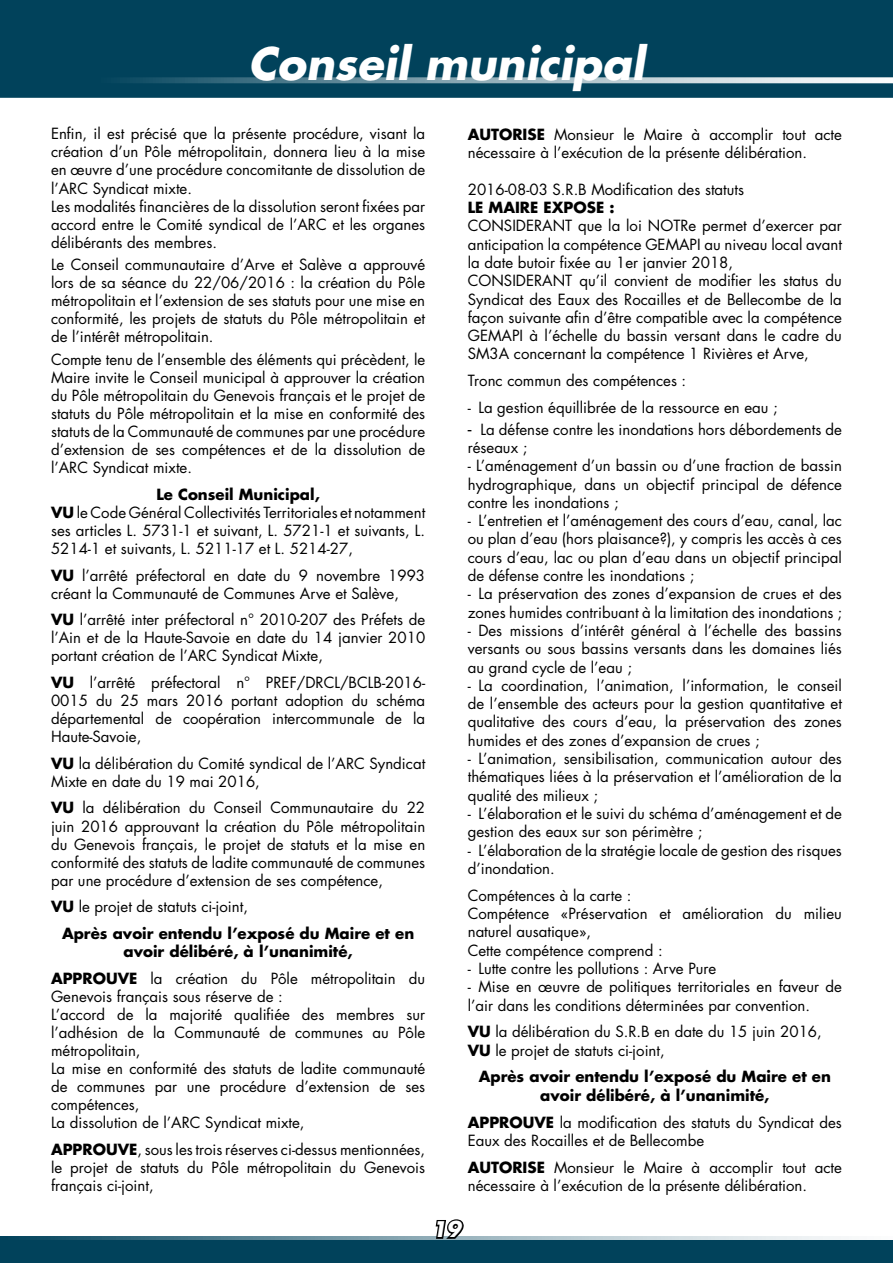
<style>
.page{position:relative;width:893px;height:1263px;background:#fff}
.page>*{position:absolute;margin:0;border:0;box-sizing:border-box;transform-origin:0 0}
.t1{font:italic 700 43.5px "Futura";color:#fff}
.t2{font:italic 700 21px "Futura";color:#fff}
.t3{font:15px/18.3px "Futura";color:#000}
.t4{font:700 15px/26.5px "Futura";color:#000;text-align:center}
.s1{font-weight:700}
.s2{font-weight:400}
.s3{font-size:18px}
</style>
<div class="page">
<div style="left:0;top:0;width:893px;height:98px;background:#01425b"></div>
<div style="left:0;top:1236px;width:893px;height:27px;background:#01425b"></div>
<svg style="left:94px;top:77px;width:799px;height:6px;background:#85a4b0"></svg>
<svg style="left:33px;top:1236px;width:860px;height:4px;background:#92aeb8"></svg>
<svg style="left:434px;top:1219px;width:32px;height:21px"></svg>
<h1 class="t1" style="left:248px;top:33px;width:398px">Conseil municipal</h1>
<p class="t3" style="left:51px;top:125px;width:376px">Enfin, il est précisé que la présente procédure, visant la création d’un Pôle métropolitain, donnera lieu à la mise en œuvre d’une procédure concomitante de dissolution de l’ARC Syndicat mixte.<br>Les modalités financières de la dissolution seront fixées par accord entre le Comité syndical de l’ARC et les organes délibérants des membres.</p>
<p class="t3" style="left:51px;top:255px;width:376px;text-align:justify">Le Conseil communautaire d’Arve et Salève a approuvé lors de sa séance du 22/06/2016 : la création du Pôle métropolitain et l’extension de ses statuts pour une mise en conformité, les projets de statuts du Pôle métropolitain et de l’intérêt métropolitain.</p>
<p class="t3" style="left:51px;top:350px;width:376px;text-align:justify">Compte tenu de l’ensemble des éléments qui précèdent, le Maire invite le Conseil municipal à approuver la création du Pôle métropolitain du Genevois français et le projet de statuts du Pôle métropolitain et la mise en conformité des statuts de la Communauté de communes par une procédure d’extension de ses compétences et de la dissolution de l’ARC Syndicat mixte.</p>
<p class="t3" style="left:51px;top:485px;width:376px;text-indent:105px"><span class="s1">Le Conseil Municipal,<br>VU</span> le Code Général Collectivités Territoriales et notamment ses articles L. 5731-1 et suivant, L. 5721-1 et suivants, L.<br>5214-1 et suivants, L. 5211-17 et L. 5214-27,</p>
<p class="t3" style="left:51px;top:566px;width:376px"><span class="s1">VU</span> l’arrêté préfectoral en date du 9 novembre 1993 créant la Communauté de Communes Arve et Salève,</p>
<p class="t3" style="left:51px;top:610px;width:376px;text-align:justify"><span class="s1">VU</span> l’arrêté inter préfectoral n° 2010-207 des Préfets de l’Ain et de la Haute-Savoie en date du 14 janvier 2010 portant création de l’ARC Syndicat Mixte,</p>
<p class="t3" style="left:51px;top:673px;width:376px;text-align:justify"><span class="s1">VU</span> l’arrêté préfectoral n° PREF/DRCL/BCLB-2016- 0015 du 25 mars 2016 portant adoption du schéma départemental de coopération intercommunale de la Haute-Savoie,</p>
<p class="t3" style="left:51px;top:754px;width:376px"><span class="s1">VU</span> la délibération du Comité syndical de l’ARC Syndicat<br>Mixte en date du 19 mai 2016,</p>
<p class="t3" style="left:51px;top:799px;width:376px;text-align:justify"><span class="s1">VU</span> la délibération du Conseil Communautaire du 22 juin 2016 approuvant la création du Pôle métropolitain du Genevois français, le projet de statuts et la mise en conformité des statuts de ladite communauté de communes par une procédure d’extension de ses compétence,</p>
<p class="t4" style="left:62px;top:893px;width:354px;text-align:left;text-indent:-11px">VU <span class="s2">le projet de statuts ci-joint,<br></span>Après avoir entendu l’exposé du Maire et en</p>
<p class="t4" style="left:51px;top:938px;width:376px">avoir délibéré, à l’unanimité,<br>APPROUVE <span class="s2">la création du Pôle métropolitain du</span></p>
<p class="t3" style="left:51px;top:987px;width:376px">Genevois français sous réserve de :<br>L’accord de la majorité qualifiée des membres sur l’adhésion de la Communauté de communes au Pôle métropolitain,<br>La mise en conformité des statuts de ladite communauté de communes par une procédure d’extension de ses compétences,<br>La dissolution de l’ARC Syndicat mixte,</p>
<p class="t3" style="left:51px;top:1140px;width:376px;text-align:justify"><span class="s1">APPROUVE</span>, sous les trois réserves ci-dessus mentionnées, le projet de statuts du Pôle métropolitain du Genevois français ci-joint,</p>
<p class="t3" style="left:468px;top:125px;width:376px"><span class="s1">AUTORISE</span> Monsieur le Maire à accomplir tout acte nécessaire à l’exécution de la présente délibération.</p>
<p class="t3" style="left:468px;top:180px;width:278px">2016-08-03 S.R.B Modification des statuts</p>
<p class="t4" style="left:468px;top:194px;width:148px">LE MAIRE EXPOSE :</p>
<p class="t3" style="left:468px;top:216px;width:376px">CONSIDERANT que la loi NOTRe permet d’exercer par anticipation la compétence GEMAPI au niveau local avant la date butoir fixée au 1er janvier 2018,<br>CONSIDERANT qu’il convient de modifier les status du Syndicat des Eaux des Rocailles et de Bellecombe de la façon suivante afin d’être compatible avec la compétence GEMAPI à l’échelle du bassin versant dans le cadre du SM3A concernant la compétence 1 Rivières et Arve,</p>
<p class="t3" style="left:468px;top:371px;width:220px">Tronc commun des compétences :</p>
<p class="t3" style="left:468px;top:398px;width:312px">- La gestion équillibrée de la ressource en eau ;</p>
<p class="t3" style="left:468px;top:420px;width:376px"><span class="s3">-</span> La défense contre les inondations hors débordements de réseaux ;</p>
<p class="t3" style="left:468px;top:456px;width:376px;text-align:justify">- L’aménagement d’un bassin ou d’une fraction de bassin hydrographique, dans un objectif principal de défence contre les inondations ;</p>
<p class="t3" style="left:468px;top:511px;width:376px;text-align:justify">- L’entretien et l’aménagement des cours d’eau, canal, lac ou plan d’eau (hors plaisance?), y compris les accès à ces cours d’eau, lac ou plan d’eau dans un objectif principal de défense contre les inondations ;</p>
<p class="t3" style="left:468px;top:584px;width:376px">- La préservation des zones d’expansion de crues et des zones humides contribuant à la limitation des inondations ;</p>
<p class="t3" style="left:468px;top:621px;width:376px;text-align:justify">- Des missions d’intérêt général à l’échelle des bassins versants ou sous bassins versants dans les domaines liés au grand cycle de l’eau ;</p>
<p class="t3" style="left:468px;top:676px;width:376px;text-align:justify">- La coordination, l’animation, l’information, le conseil de l’ensemble des acteurs pour la gestion quantitative et qualitative des cours d’eau, la préservation des zones humides et des zones d’expansion de crues ;</p>
<p class="t3" style="left:468px;top:749px;width:376px;text-align:justify">- L’animation, sensibilisation, communication autour des thématiques liées à la préservation et l’amélioration de la qualité des milieux ;</p>
<p class="t3" style="left:468px;top:804px;width:376px">- L’élaboration et le suivi du schéma d’aménagement et de gestion des eaux sur son périmètre ;</p>
<p class="t3" style="left:468px;top:841px;width:376px">- L’élaboration de la stratégie locale de gestion des risques d’inondation.</p>
<p class="t3" style="left:468px;top:886px;width:376px">Compétences à la carte :<br>Compétence «Préservation et amélioration du milieu naturel ausatique»,<br>Cette compétence comprend :</p>
<p class="t3" style="left:468px;top:959px;width:250px">- Lutte contre les pollutions : Arve Pure</p>
<p class="t3" style="left:468px;top:977px;width:376px">- Mise en œuvre de politiques territoriales en faveur de l’air dans les conditions déterminées par convention.</p>
<p class="t3" style="left:468px;top:1022px;width:355px"><span class="s1">VU</span> la délibération du S.R.B en date du 15 juin 2016,<br><span class="s1">VU</span> le projet de statuts ci-joint,</p>
<p class="t4" style="left:479px;top:1067px;width:354px;line-height:18.3px">Après avoir entendu l’exposé du Maire et en avoir délibéré, à l’unanimité,</p>
<p class="t3" style="left:468px;top:1112px;width:376px"><span class="s1">APPROUVE</span> la modification des statuts du Syndicat des<br>Eaux des Rocailles et de Bellecombe</p>
<p class="t3" style="left:468px;top:1158px;width:376px"><span class="s1">AUTORISE</span> Monsieur le Maire à accomplir tout acte nécessaire à l’exécution de la présente délibération.</p>
<h2 class="t2" style="left:432px;top:1215px;width:30px">19</h2>
</div>
